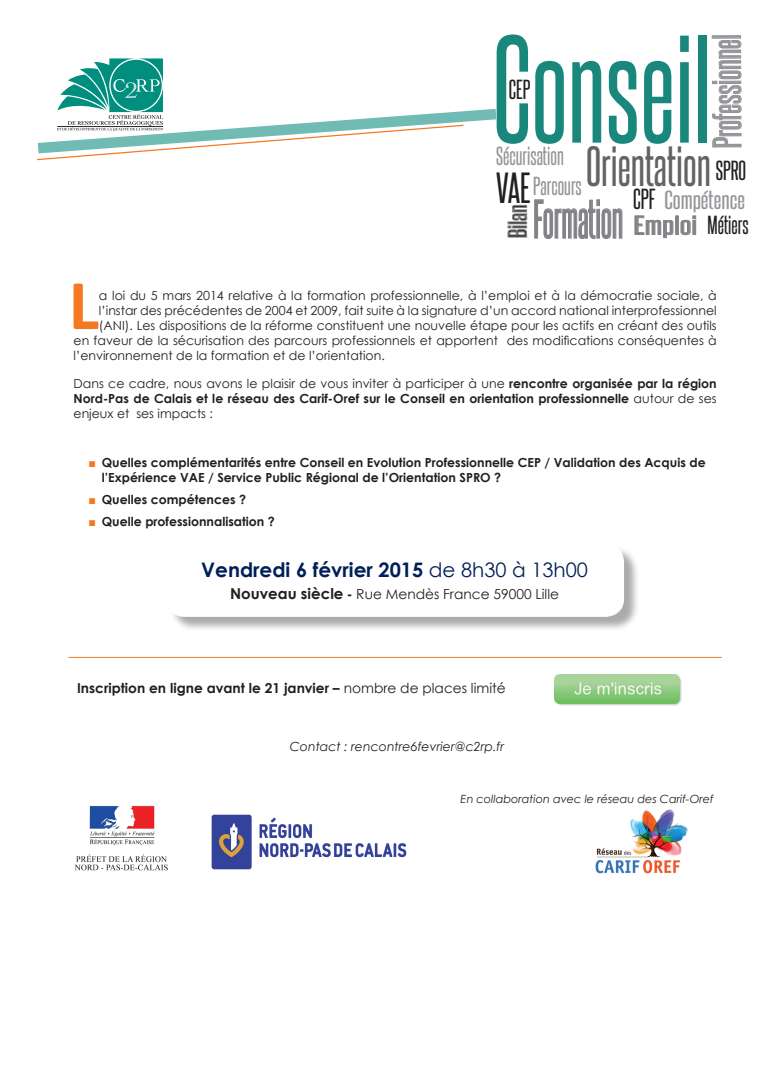
<style>
.page{position:relative;width:780px;height:1088px;background:#fff}
.page>*{position:absolute;margin:0;border:0;box-sizing:border-box;transform-origin:0 0}
.t1{font:130px "Steelfish Rg";color:#19877b;scale:.96 1}
.t2{font:700 71.75px "Calibri";color:#f47921}
.t3{font:48.75px "Steelfish Rg";color:#636366;scale:.96 1}
.t4{font:46.62px "Steelfish Rg";color:#808285;scale:.8 1}
.t5{font:37.5px "Steelfish Rg";color:#231f20}
.t6{font:34.38px "Steelfish Rg";letter-spacing:-.005em;color:#939598}
.t7{font:25px "Steelfish Rg";color:#231f20}
.t8{font:23.75px "Steelfish Rg";color:#231f20}
.t9{font:22.5px/30.5px "Steelfish Rg";color:#939598}
.t10{font:22.5px "Steelfish Rg";color:#939598;scale:1.21 1}
.t11{font:22.5px "Steelfish Rg";color:#231f20}
.t12{font:22.5px "Steelfish Rg";color:#231f20;scale:1.25 1}
.t13{font:700 20px "Century Gothic";color:#001f58}
.t14{font:700 13.75px "Century Gothic";color:#231f20}
.t15{font:13.75px "Century Gothic";color:#231f20}
.t16{font:12.5px "Century Gothic";color:#231f20}
.t17{font:700 12.5px/15px "Century Gothic";color:#231f20;text-align:justify}
.t18{font:italic 12.5px "Century Gothic";color:#231f20}
.t19{font:italic 11.25px "Century Gothic";color:#231f20}
.s1{font-size:22.5px}
.s2{font-weight:400}
.s3{color:#f47921}
.s4{font-weight:700;font-size:15px}
.s5{font-weight:700}
</style>
<div class="page">
<hr style="left:69px;top:657px;width:652px;height:1px;background:#f47921">
<div style="left:168px;top:546px;width:471px;height:86px;background:#231f20;opacity:.38"></div>
<div style="left:167px;top:544px;width:456px;height:72px;background:#fff;border-radius:18px"></div>
<div style="left:167px;top:544px;width:456px;height:72px;border:1px solid #fff;border-radius:18px"></div>
<img style="left:555px;top:674px;width:126px;height:31px">
<svg style="left:534px;top:199px;width:88px;height:39px"></svg>
<svg style="left:634px;top:215px;width:39px;height:23px"></svg>
<div style="left:675px;top:216px;width:3px;height:19px;border:1px solid #808285"></div>
<svg style="left:680px;top:216px;width:16px;height:19px"></svg>
<div style="left:692px;top:220px;width:4px;height:15px;border:1px solid #808285"></div>
<svg style="left:507px;top:205px;width:20px;height:33px"></svg>
<svg style="left:712px;top:40px;width:29px;height:108px"></svg>
<div style="left:712px;top:35px;width:28px;height:4px;border:1px solid #939598"></div>
<svg style="left:37px;top:58px;width:459px;height:102px"></svg>
<hr style="left:57px;top:126px;width:106px;height:1px;background:#231f20">
<img style="left:74px;top:806px;width:94px;height:65px">
<img style="left:211px;top:814px;width:196px;height:56px">
<img style="left:595px;top:809px;width:93px;height:65px">
<h1 class="t1" style="left:492px;top:10px;width:229px">Conseil</h1>
<h3 class="t3" style="left:586px;top:136px;width:131px">Orientation</h3>
<h3 class="t4" style="left:533px;top:191px;width:206px">Formation <span class="s1">Emploi</span></h3>
<h3 class="t6" style="left:705px;top:148px;width:115px;rotate:-90deg">Professionnel</h3>
<h3 class="t8" style="left:508px;top:75px;width:23px">CEP</h3>
<h3 class="t9" style="left:533px;top:140px;width:50px;text-indent:-37px">Sécurisation<br>Parcours</h3>
<h3 class="t12" style="left:503px;top:238px;width:28px;rotate:-90deg">Bilan</h3>
<h3 class="t8" style="left:715px;top:155px;width:32px">SPRO</h3>
<h3 class="t5" style="left:496px;top:165px;width:36px">VAE</h3>
<h3 class="t7" style="left:633px;top:183px;width:24px">CPF</h3>
<h3 class="t10" style="left:664px;top:186px;width:68px">Compétence</h3>
<h3 class="t11" style="left:707px;top:211px;width:43px">Métiers</h3>
<h2 class="t2" style="left:69px;top:259px;width:32px">L</h2>
<p class="t16" style="left:99px;top:287px;width:619px">a loi du 5 mars 2014 relative à la formation professionnelle, à l’emploi et à la démocratie sociale, à</p>
<p class="t16" style="left:99px;top:302px;width:619px">l’instar des précédentes de 2004 et 2009, fait suite à la signature d’un accord national interprofessionnel</p>
<p class="t16" style="left:99px;top:317px;width:619px">(ANI). Les dispositions de la réforme constituent une nouvelle étape pour les actifs en créant des outils</p>
<p class="t16" style="left:74px;top:332px;width:644px">en faveur de la sécurisation des parcours professionnels et apportent des modifications conséquentes à</p>
<p class="t16" style="left:74px;top:347px;width:313px">l’environnement de la formation et de l’orientation.</p>
<p class="t17" style="left:74px;top:375px;width:644px"><span class="s2">Dans ce cadre, nous avons le plaisir de vous inviter à participer à une</span> rencontre organisée par la région Nord-Pas de Calais et le réseau des Carif-Oref sur le Conseil en orientation professionnelle <span class="s2">autour de ses enjeux et ses impacts :</span></p>
<p class="t17" style="left:102px;top:454px;width:605px;text-indent:-13px"><span class="s3">■</span> Quelles complémentarités entre Conseil en Evolution Professionnelle CEP / Validation des Acquis de l’Expérience VAE / Service Public Régional de l’Orientation SPRO ?</p>
<p class="t17" style="left:89px;top:491px;width:159px"><span class="s3">■</span> Quelles compétences ?</p>
<p class="t17" style="left:89px;top:513px;width:188px"><span class="s3">■</span> Quelle professionnalisation ?</p>
<h3 class="t13" style="left:201px;top:554px;width:388px">Vendredi 6 février 2015 <span class="s2">de 8h30 à 13h00</span></h3>
<p class="t15" style="left:230px;top:584px;width:330px"><span class="s4">Nouveau siècle</span> <span class="s5">-</span> Rue Mendès France 59000 Lille</p>
<p class="t14" style="left:77px;top:677px;width:430px">Inscription en ligne avant le 21 janvier – <span class="s2">nombre de places limité</span></p>
<p class="t18" style="left:290px;top:738px;width:216px">Contact : rencontre6fevrier@c2rp.fr</p>
<p class="t19" style="left:460px;top:790px;width:254px">En collaboration avec le réseau des Carif-Oref</p>
</div>
